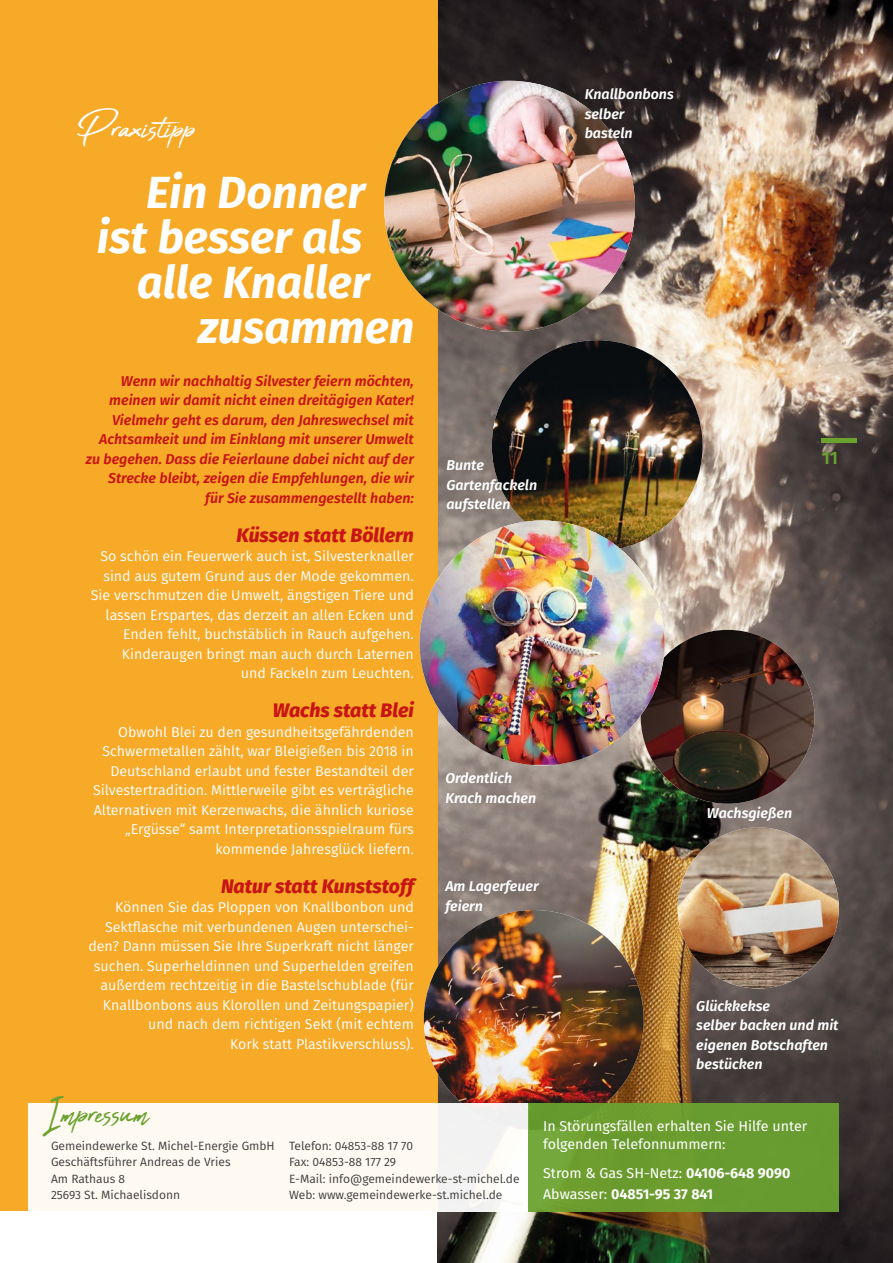
<style>
.page{position:relative;width:893px;height:1263px;background:#fff}
.page>*{position:absolute;margin:0;border:0;box-sizing:border-box;transform-origin:0 0}
.t1{font:46.5px "Abuget";color:#fff}
.t2{font:46.5px "Abuget";color:#6ba230}
.t3{font:italic 700 45px "Fira Sans";color:#fff}
.t4{font:italic 800 19.5px "Fira Sans";color:#c71516}
.t5{font:600 18px "Fira Sans";color:#6ba230}
.t6{font:14.25px/19.5px "Fira Sans";color:#fff;text-align:right}
.t7{font:italic 600 14.25px/19.5px "Fira Sans";color:#c71516;text-align:right}
.t8{font:italic 600 14.25px/19.5px "Fira Sans";color:#fff}
.t9{font:14.25px/21px "Fira Sans";color:#fff}
.t10{font:12px/16.5px "Fira Sans";color:#3c3c3b}
.s1{font-weight:700}
</style>
<div class="page">
<img style="left:438px;top:0;width:455px;height:1263px">
<div style="left:0;top:0;width:438px;height:1210px;background:#f7a823"></div>
<img style="left:492px;top:340px;width:211px;height:211px;border-radius:105px">
<img style="left:641px;top:630px;width:173px;height:174px;border-radius:87px">
<img style="left:678px;top:827px;width:161px;height:161px;border-radius:81px">
<img style="left:420px;top:520px;width:244px;height:245px">
<img style="left:424px;top:910px;width:220px;height:220px;border-radius:110px">
<div style="left:28px;top:1103px;width:501px;height:108px;background:#fef9f1"></div>
<div style="left:529px;top:1103px;width:310px;height:108px;background:linear-gradient(to right,#6fa032,#66992e)"></div>
<img style="left:384px;top:81px;width:251px;height:251px;border-radius:125px">
<hr style="left:822px;top:438px;width:35px;height:4px;background:#6ba230">
<h1 class="t1" style="left:77px;top:102px;width:121px">Praxistipp</h1>
<h2 class="t3" style="left:146px;top:154px;width:220px">Ein Donner</h2>
<h2 class="t3" style="left:97px;top:199px;width:267px">ist besser als</h2>
<h2 class="t3" style="left:137px;top:244px;width:234px">alle Knaller</h2>
<h2 class="t3" style="left:198px;top:289px;width:218px">zusammen</h2>
<p class="t7" style="left:86px;top:370px;width:330px">Wenn wir nachhaltig Silvester feiern möchten, meinen wir damit nicht einen dreitägigen Kater!<br>Vielmehr geht es darum, den Jahreswechsel mit Achtsamkeit und im Einklang mit unserer Umwelt zu begehen. Dass die Feierlaune dabei nicht auf der Strecke bleibt, zeigen die Empfehlungen, die wir<br>für Sie zusammengestellt haben:</p>
<h3 class="t4" style="left:237px;top:518px;width:179px">Küssen statt Böllern</h3>
<p class="t6" style="left:91px;top:546px;width:325px">So schön ein Feuerwerk auch ist, Silvesterknaller sind aus gutem Grund aus der Mode gekommen.<br>Sie verschmutzen die Umwelt, ängstigen Tiere und lassen Erspartes, das derzeit an allen Ecken und Enden fehlt, buchstäblich in Rauch aufgehen.<br>Kinderaugen bringt man auch durch Laternen<br>und Fackeln zum Leuchten.</p>
<h3 class="t4" style="left:273px;top:693px;width:143px">Wachs statt Blei</h3>
<p class="t6" style="left:93px;top:722px;width:322px">Obwohl Blei zu den gesundheitsgefährdenden Schwermetallen zählt, war Bleigießen bis 2018 in Deutschland erlaubt und fester Bestandteil der Silvestertradition. Mittlerweile gibt es verträgliche Alternativen mit Kerzenwachs, die ähnlich kuriose „Ergüsse“ samt Interpretationsspielraum fürs kommende Jahresglück liefern.</p>
<h3 class="t4" style="left:221px;top:869px;width:194px">Natur statt Kunststoff</h3>
<p class="t6" style="left:88px;top:897px;width:327px">Können Sie das Ploppen von Knallbonbon und Sektflasche mit verbundenen Augen unterschei&shy;den? Dann müssen Sie Ihre Superkraft nicht länger suchen. Superheldinnen und Superhelden greifen außerdem rechtzeitig in die Bastelschublade (für Knallbonbons aus Klorollen und Zeitungspapier) und nach dem richtigen Sekt (mit echtem<br>Kork statt Plastikverschluss).</p>
<h1 class="t2" style="left:43px;top:1086px;width:107px">Impressum</h1>
<p class="t8" style="left:585px;top:84px;width:91px">Knallbonbons selber basteln</p>
<p class="t8" style="left:446px;top:455px;width:92px">Bunte<br>Gartenfackeln aufstellen</p>
<p class="t8" style="left:445px;top:767px;width:92px">Ordentlich<br>Krach machen</p>
<p class="t8" style="left:445px;top:876px;width:95px">Am Lagerfeuer feiern</p>
<p class="t5" style="left:822px;top:443px;width:27px">111</p>
<p class="t8" style="left:707px;top:802px;width:87px">Wachsgießen</p>
<p class="t8" style="left:696px;top:995px;width:144px">Glückkekse<br>selber backen und mit eigenen Botschaften bestücken</p>
<p class="t9" style="left:543px;top:1115px;width:266px">In Störungsfällen erhalten Sie Hilfe unter</p>
<p class="t10" style="left:51px;top:1137px;width:225px">Gemeindewerke St. Michel-Energie GmbH</p>
<p class="t9" style="left:543px;top:1133px;width:184px">folgenden Telefonnummern:</p>
<p class="t10" style="left:51px;top:1153px;width:181px">Geschäftsführer Andreas de Vries<br>Am Rathaus 8<br>25693 St. Michaelisdonn</p>
<p class="t10" style="left:289px;top:1137px;width:232px">Telefon: 04853-88 17 70<br>Fax: 04853-88 177 29<br>E-Mail: info@gemeindewerke-st-michel.de<br>Web: www.gemeindewerke-st.michel.de</p>
<p class="t9" style="left:543px;top:1162px;width:249px">Strom &amp; Gas SH-Netz: <span class="s1">04106-648 9090<br></span>Abwasser: <span class="s1">04851-95 37 841</span></p>
</div>
